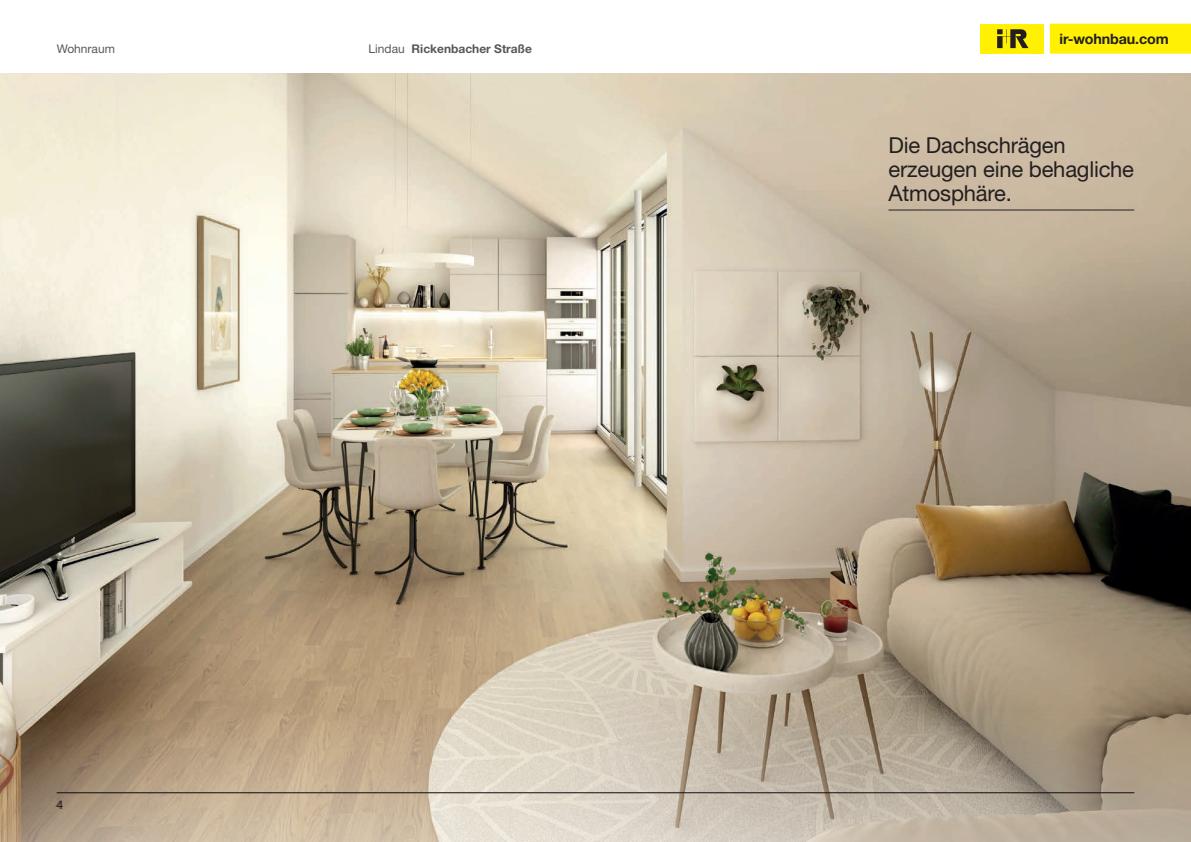
<style>
.page{position:relative;width:1191px;height:842px;background:#fff}
.page>*{position:absolute;margin:0;border:0;box-sizing:border-box;transform-origin:0 0}
.t1{font:22px/24px "Helvetica Neue LT Std";letter-spacing:-.01em;color:#231f20}
.t2{font:700 14.3px "Helvetica Neue LT Std";letter-spacing:-.01em;color:#231f20}
.t3{font:700 12px "Helvetica Neue LT Std";color:#57585a}
.t4{font:12px "Helvetica Neue LT Std";color:#57585a}
.t5{font:12px "Helvetica Neue LT Std";color:#231f20}
.s1{font-weight:400}
</style>
<div class="page">
<img style="left:0;top:73px;width:1191px;height:769px">
<div style="left:1050px;top:24px;width:141px;height:29px;background:#fff101"></div>
<div style="left:979px;top:24px;width:64px;height:29px;background:#fff101"></div>
<svg style="left:997px;top:29px;width:31px;height:19px"></svg>
<hr style="left:57px;top:792px;width:1077px;height:1px;background:#231f20">
<hr style="left:888px;top:209px;width:246px;height:1px;background:#231f20">
<p class="t4" style="left:57px;top:41px;width:60px">Wohnraum</p>
<p class="t3" style="left:369px;top:41px;width:165px"><span class="s1">Lindau</span> Rickenbacher Straße</p>
<p class="t5" style="left:57px;top:797px;width:8px">4</p>
<p class="t2" style="left:1059px;top:30px;width:111px">ir-wohnbau.com</p>
<p class="t1" style="left:888px;top:133px;width:247px">Die Dachschrägen erzeugen eine behagliche<br>Atmosphäre.</p>
</div>
